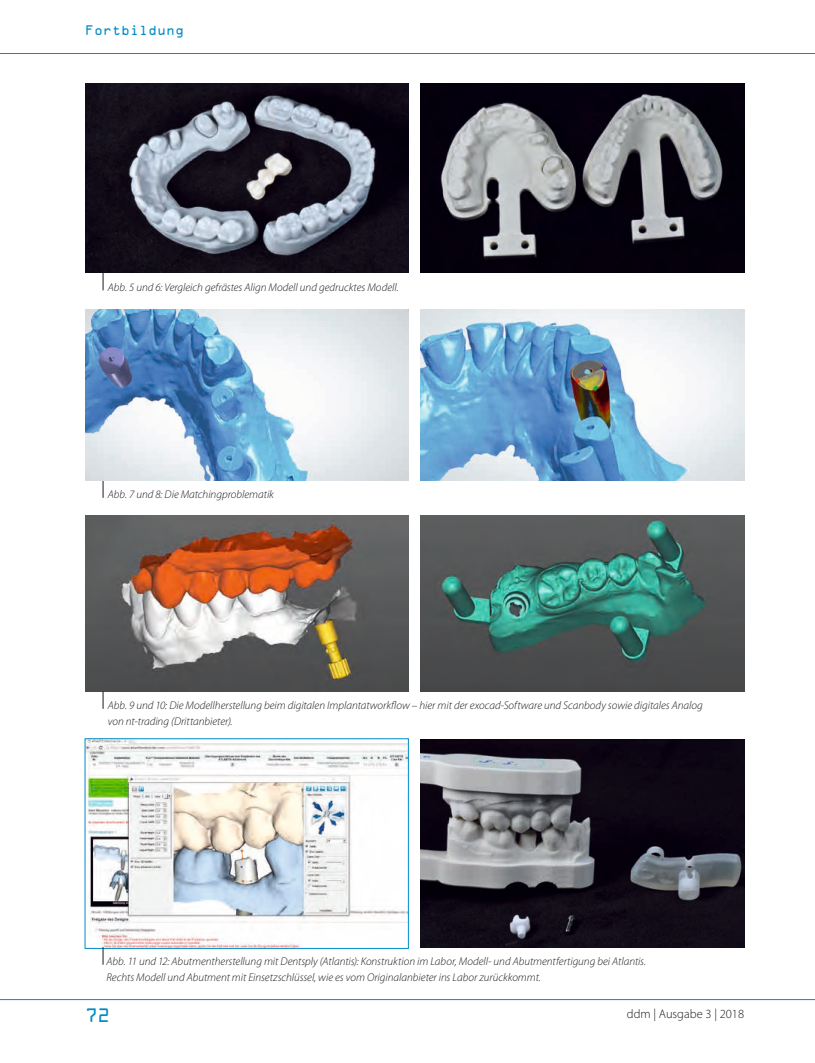
<style>
.page{position:relative;width:815px;height:1063px;background:#fff}
.page>*{position:absolute;margin:0;border:0;box-sizing:border-box;transform-origin:0 0}
.t1{font:17.5px "OCRA Std";color:#008bc7}
.t2{font:300 12.5px "Myriad Pro";color:#1b1a1f}
.t3{font:12.5px "OCRA Std";color:#008bc7}
.t4{font:italic 300 11.25px/15.6px "Myriad Pro";color:#1b1a1f}
</style>
<div class="page">
<hr style="left:0;top:999px;width:815px;height:1px;background:#008bc7">
<hr style="left:0;top:53px;width:815px;height:1px;background:#008bc7">
<img style="left:85px;top:83px;width:323px;height:190px">
<img style="left:85px;top:515px;width:323px;height:176px">
<img style="left:87px;top:741px;width:319px;height:205px">
<img style="left:421px;top:83px;width:323px;height:190px">
<img style="left:421px;top:515px;width:323px;height:176px">
<img style="left:421px;top:739px;width:323px;height:208px">
<svg style="left:103px;top:273px;width:1px;height:17px"></svg>
<svg style="left:103px;top:947px;width:1px;height:18px"></svg>
<svg style="left:103px;top:480px;width:1px;height:18px"></svg>
<svg style="left:103px;top:691px;width:1px;height:18px"></svg>
<img style="left:85px;top:309px;width:323px;height:171px">
<img style="left:421px;top:309px;width:323px;height:171px">
<p class="t3" style="left:85px;top:24px;width:101px">Fortbildung</p>
<p class="t4" style="left:108px;top:279px;width:292px">Abb. 5 und 6: Vergleich gefrästes Align Modell und gedrucktes Modell.</p>
<p class="t4" style="left:108px;top:487px;width:168px">Abb. 7 und 8: Die Matchingproblematik</p>
<p class="t4" style="left:108px;top:698px;width:596px">Abb. 9 und 10: Die Modellherstellung beim digitalen Implantatworkflow – hier mit der exocad-Software und Scanbody sowie digitales Analog von nt-trading (Drittanbieter).</p>
<p class="t4" style="left:107px;top:954px;width:541px">Abb. 11 und 12: Abutmentherstellung mit Dentsply (Atlantis): Konstruktion im Labor, Modell- und Abutmentfertigung bei Atlantis.<br>Rechts Modell und Abutment mit Einsetzschlüssel, wie es vom Originalanbieter ins Labor zurückkommt.</p>
<h1 class="t1" style="left:85px;top:1008px;width:27px">72</h1>
<p class="t2" style="left:627px;top:1006px;width:119px">ddm | Ausgabe 3 | 2018</p>
</div>
